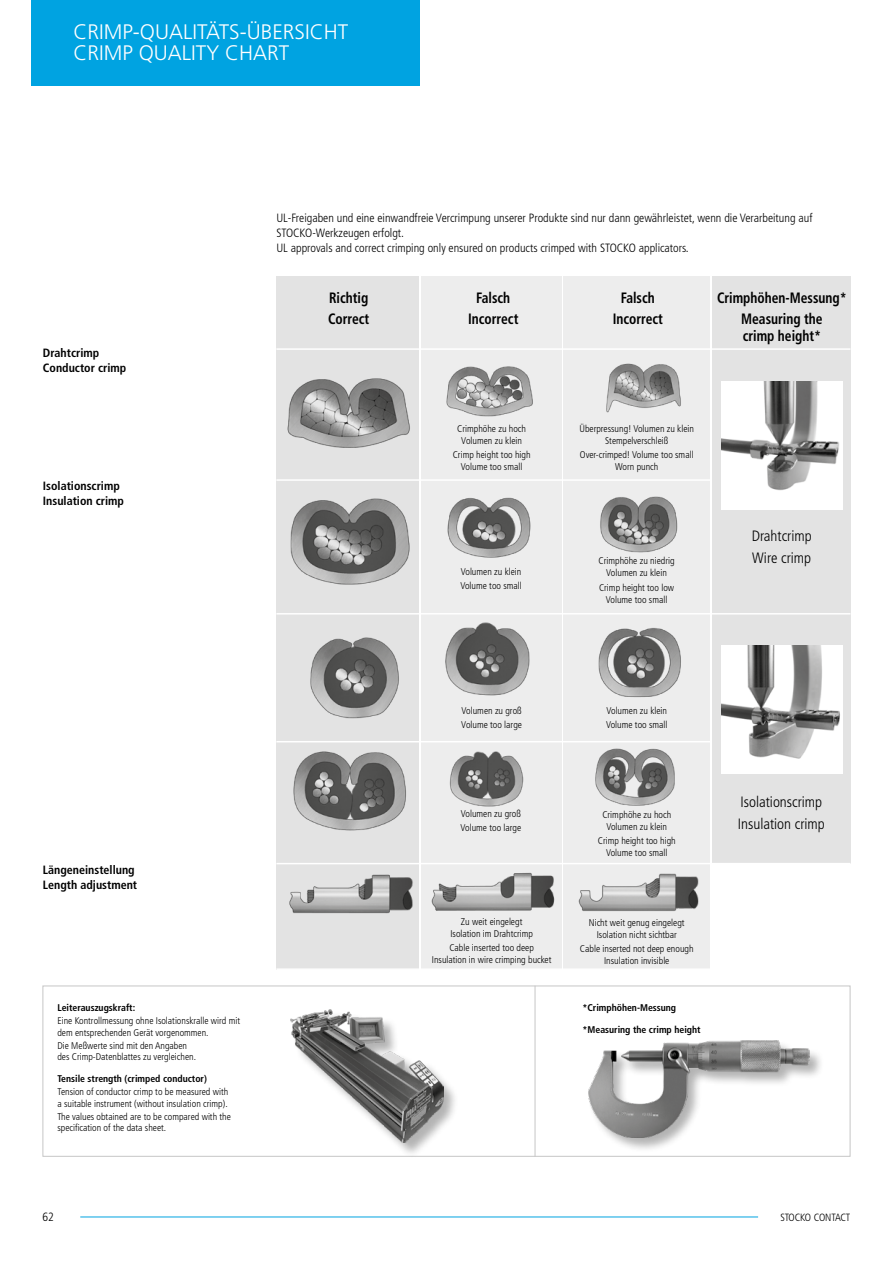
<style>
.page{position:relative;width:893px;height:1263px;background:#fff}
.page>*{position:absolute;margin:0;border:0;box-sizing:border-box;transform-origin:0 0}
.t1{font:300 21px/21.6px "Frutiger LT Std";color:#fff}
.t2{font:700 condensed 15px/16.5px "Frutiger LT Std";color:#000;scale:.9 1}
.t3{font:300 condensed 15px/22.4px "Frutiger LT Std";color:#000}
.t4{font:300 condensed 12px/15px "Frutiger LT Std";color:#000}
.t5{font:700 condensed 12px/15px "Frutiger LT Std";color:#000}
.t6{font:300 condensed 10.5px "Frutiger LT Std";letter-spacing:-.02em;color:#000}
.t7{font:300 condensed 9.75px/12px "Frutiger LT Std";color:#000;text-align:center}
.t8{font:700 condensed 9.75px "Frutiger LT Std";color:#000}
</style>
<div class="page">
<hr style="left:80px;top:1216px;width:678px;height:1px;background:#00a3e1">
<div style="left:563px;top:276px;width:147px;height:693px;background:#ededed"></div>
<div style="left:276px;top:276px;width:143px;height:693px;background:#e3e3e3"></div>
<div style="left:421px;top:276px;width:140px;height:693px;background:#ededed"></div>
<div style="left:43px;top:985px;width:807px;height:172px;background:#fff;border:1px solid #c6c6c6"></div>
<hr style="left:535px;top:986px;width:1px;height:171px;background:#c6c6c6">
<div style="left:712px;top:276px;width:138px;height:588px;background:#e3e3e3"></div>
<hr style="left:276px;top:613px;width:574px;height:1px;background:#fff">
<hr style="left:276px;top:863px;width:574px;height:1px;background:#fff">
<hr style="left:276px;top:479px;width:434px;height:2px;background:#fff">
<hr style="left:276px;top:741px;width:434px;height:1px;background:#fff">
<hr style="left:276px;top:348px;width:574px;height:2px;background:#fff">
<hr style="left:276px;top:968px;width:574px;height:2px;background:#fff">
<img style="left:287px;top:378px;width:123px;height:70px">
<img style="left:290px;top:498px;width:120px;height:87px">
<img style="left:310px;top:637px;width:89px;height:82px">
<img style="left:287px;top:742px;width:126px;height:89px">
<img style="left:289px;top:874px;width:124px;height:40px">
<img style="left:721px;top:382px;width:122px;height:128px">
<img style="left:721px;top:645px;width:122px;height:128px">
<img style="left:446px;top:366px;width:87px;height:51px">
<img style="left:447px;top:497px;width:84px;height:61px">
<img style="left:445px;top:622px;width:85px;height:74px">
<img style="left:449px;top:751px;width:75px;height:56px">
<img style="left:431px;top:872px;width:124px;height:39px">
<img style="left:606px;top:363px;width:75px;height:50px">
<img style="left:600px;top:496px;width:78px;height:57px">
<img style="left:598px;top:628px;width:83px;height:70px">
<img style="left:595px;top:748px;width:80px;height:58px">
<img style="left:578px;top:873px;width:121px;height:38px">
<div style="left:31px;top:0;width:388px;height:85px;background:#00a3e1"></div>
<div style="left:291px;top:1010px;width:168px;height:148px;background:#000;opacity:.3"></div>
<img style="left:291px;top:1009px;width:153px;height:134px">
<div style="left:588px;top:1040px;width:236px;height:113px;background:#000;opacity:.3"></div>
<img style="left:588px;top:1040px;width:221px;height:97px">
<h1 class="t1" style="left:73px;top:21px;width:276px">CRIMP-QUALITÄTS-ÜBERSICHT<br>CRIMP QUALITY CHART</h1>
<p class="t4" style="left:276px;top:210px;width:537px">UL-Freigaben und eine einwandfreie Vercrimpung unserer Produkte sind nur dann gewährleistet, wenn die Verarbeitung auf<br>STOCKO-Werkzeugen erfolgt.<br>UL approvals and correct crimping only ensured on products crimped with STOCKO applicators.</p>
<p class="t5" style="left:43px;top:346px;width:85px">Drahtcrimp<br>Conductor crimp</p>
<p class="t5" style="left:43px;top:478px;width:83px">Isolationscrimp<br>Insulation crimp</p>
<p class="t5" style="left:43px;top:862px;width:96px">Längeneinstellung<br>Length adjustment</p>
<p class="t8" style="left:57px;top:1002px;width:79px">Leiterauszugskraft:</p>
<p class="t7" style="left:57px;top:1015px;width:184px;line-height:11.2px;text-align:left">Eine Kontrollmessung ohne Isolationskralle wird mit dem entsprechenden Gerät vorgenommen.</p>
<p class="t7" style="left:57px;top:1040px;width:140px;line-height:11.2px;text-align:left">Die Meßwerte sind mit den Angaben des Crimp-Datenblattes zu vergleichen.</p>
<p class="t8" style="left:57px;top:1073px;width:151px">Tensile strength (crimped conductor)</p>
<p class="t7" style="left:57px;top:1086px;width:172px;line-height:11.2px;text-align:left">Tension of conductor crimp to be measured with a suitable instrument (without insulation crimp).</p>
<p class="t7" style="left:57px;top:1111px;width:175px;line-height:11.2px;text-align:left">The values obtained are to be compared with the specification of the data sheet.</p>
<h2 class="t2" style="left:329px;top:290px;width:45px">Richtig</h2>
<h2 class="t2" style="left:476px;top:290px;width:39px">Falsch</h2>
<h2 class="t2" style="left:621px;top:290px;width:39px">Falsch</h2>
<h2 class="t2" style="left:717px;top:290px;width:146px">Crimphöhen-Messung*</h2>
<h2 class="t2" style="left:328px;top:311px;width:47px">Correct</h2>
<h2 class="t2" style="left:468px;top:311px;width:57px">Incorrect</h2>
<h2 class="t2" style="left:613px;top:311px;width:57px">Incorrect</h2>
<h2 class="t2" style="left:741px;top:311px;width:92px">Measuring the crimp height*</h2>
<p class="t7" style="left:457px;top:423px;width:70px">Crimphöhe zu hoch<br>Volumen zu klein</p>
<p class="t7" style="left:453px;top:449px;width:79px">Crimp height too high<br>Volume too small</p>
<p class="t7" style="left:460px;top:565px;width:63px;line-height:14.1px;text-align:left">Volumen zu klein<br>Volume too small</p>
<p class="t7" style="left:579px;top:423px;width:116px">Überpressung! Volumen zu klein<br>Stempelverschleiß</p>
<p class="t7" style="left:580px;top:449px;width:115px">Over-crimped! Volume too small<br>Worn punch</p>
<p class="t7" style="left:599px;top:555px;width:78px">Crimphöhe zu niedrig<br>Volumen zu klein</p>
<p class="t7" style="left:599px;top:581px;width:77px">Crimp height too low<br>Volume too small</p>
<h2 class="t3" style="left:752px;top:525px;width:62px">Drahtcrimp<br>Wire crimp</h2>
<p class="t7" style="left:461px;top:703px;width:62px;line-height:14.1px;text-align:left">Volumen zu groß<br>Volume too large</p>
<p class="t7" style="left:606px;top:704px;width:63px;line-height:14.1px;text-align:left">Volumen zu klein<br>Volume too small</p>
<p class="t7" style="left:460px;top:807px;width:62px;line-height:14.1px;text-align:left">Volumen zu groß<br>Volume too large</p>
<p class="t7" style="left:602px;top:808px;width:70px">Crimphöhe zu hoch<br>Volumen zu klein</p>
<p class="t7" style="left:598px;top:834px;width:79px">Crimp height too high<br>Volume too small</p>
<h2 class="t3" style="left:738px;top:791px;width:88px">Isolationscrimp<br>Insulation crimp</h2>
<p class="t7" style="left:450px;top:916px;width:84px">Zu weit eingelegt<br>Isolation im Drahtcrimp</p>
<p class="t7" style="left:432px;top:942px;width:121px">Cable inserted too deep<br>Insulation in wire crimping bucket</p>
<p class="t7" style="left:589px;top:917px;width:97px">Nicht weit genug eingelegt<br>Isolation nicht sichtbar</p>
<p class="t7" style="left:580px;top:943px;width:115px">Cable inserted not deep enough<br>Insulation invisible</p>
<p class="t8" style="left:582px;top:1002px;width:95px">*Crimphöhen-Messung</p>
<p class="t8" style="left:582px;top:1024px;width:120px">*Measuring the crimp height</p>
<p class="t4" style="left:43px;top:1209px;width:13px">62</p>
<p class="t6" style="left:781px;top:1211px;width:71px">STOCKO CONTACT</p>
</div>
